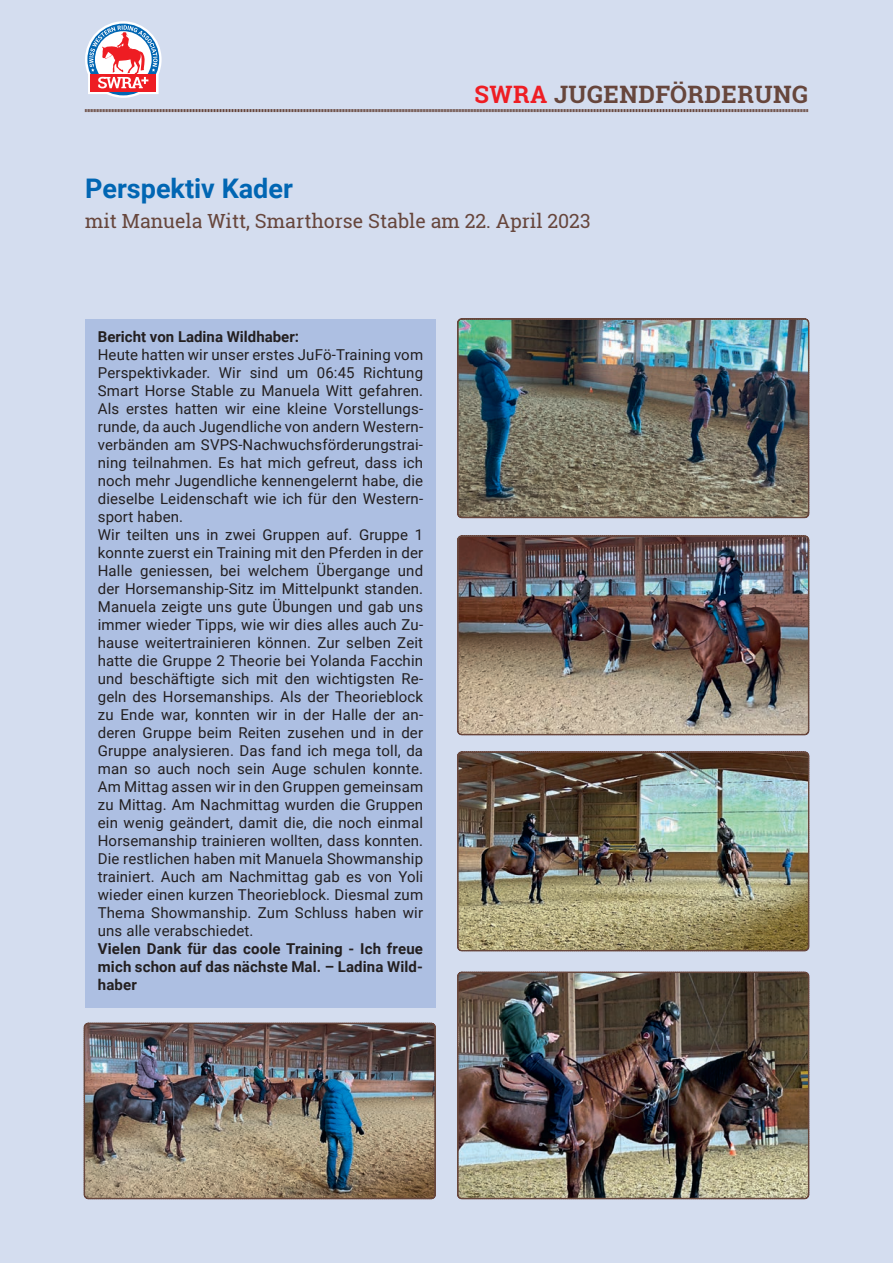
<style>
.page{position:relative;width:893px;height:1263px;background:#d4ddef}
.page>*{position:absolute;margin:0;border:0;box-sizing:border-box;transform-origin:0 0}
.t1{font:700 27px "Roboto";color:#0166b3}
.t2{font:700 24px "Roboto Slab";letter-spacing:.02em;color:#67463c}
.t3{font:19.5px "Roboto Slab";color:#67463c}
.t4{font:15px/18px "Roboto";letter-spacing:.01em;color:#231f20}
.t5{font:700 15px/18px "Roboto";letter-spacing:.01em;color:#231f20;text-align:justify}
.s1{color:#ee1d23}
</style>
<div class="page">
<img style="left:457px;top:318px;width:352px;height:200px">
<img style="left:457px;top:535px;width:352px;height:200px">
<img style="left:457px;top:751px;width:352px;height:200px">
<img style="left:457px;top:971px;width:352px;height:228px">
<img style="left:83px;top:1022px;width:353px;height:177px">
<div style="left:85px;top:319px;width:351px;height:689px;background:#adbfe2"></div>
<svg style="left:85px;top:109px;width:723px;height:4px"></svg>
<svg style="left:85px;top:21px;width:77px;height:77px"></svg>
<h2 class="t2" style="left:474px;top:78px;width:335px"><span class="s1">SWRA</span> JUGENDFÖRDERUNG</h2>
<h1 class="t1" style="left:85px;top:170px;width:209px">Perspektiv Kader</h1>
<h3 class="t3" style="left:85px;top:208px;width:507px">mit Manuela Witt, Smarthorse Stable am 22. April 2023</h3>
<p class="t5" style="left:98px;top:327px;width:203px">Bericht von Ladina Wildhaber:</p>
<p class="t4" style="left:98px;top:345px;width:327px">Heute hatten wir unser erstes JuFö-Training vom Perspektivkader. Wir sind um 06:45 Richtung Smart Horse Stable zu Manuela Witt gefahren.<br>Als erstes hatten wir eine kleine Vorstellungs&shy;runde, da auch Jugendliche von andern Western&shy;verbänden am SVPS-Nachwuchsförderungstrai&shy;ning teilnahmen. Es hat mich gefreut, dass ich noch mehr Jugendliche kennengelernt habe, die dieselbe Leidenschaft wie ich für den Western&shy;sport haben.<br>Wir teilten uns in zwei Gruppen auf. Gruppe 1 konnte zuerst ein Training mit den Pferden in der Halle geniessen, bei welchem Übergange und der Horsemanship-Sitz im Mittelpunkt standen.<br>Manuela zeigte uns gute Übungen und gab uns immer wieder Tipps, wie wir dies alles auch Zu&shy;hause weitertrainieren können. Zur selben Zeit hatte die Gruppe 2 Theorie bei Yolanda Facchin und beschäftigte sich mit den wichtigsten Re&shy;geln des Horsemanships. Als der Theorieblock zu Ende war, konnten wir in der Halle der an&shy;deren Gruppe beim Reiten zusehen und in der Gruppe analysieren. Das fand ich mega toll, da man so auch noch sein Auge schulen konnte.<br>Am Mittag assen wir in den Gruppen gemeinsam zu Mittag. Am Nachmittag wurden die Gruppen ein wenig geändert, damit die, die noch einmal Horsemanship trainieren wollten, dass konnten.<br>Die restlichen haben mit Manuela Showmanship trainiert. Auch am Nachmittag gab es von Yoli wieder einen kurzen Theorieblock. Diesmal zum Thema Showmanship. Zum Schluss haben wir uns alle verabschiedet.</p>
<p class="t5" style="left:98px;top:939px;width:327px">Vielen Dank für das coole Training - Ich freue mich schon auf das nächste Mal. – Ladina Wild&shy;haber</p>
</div>
